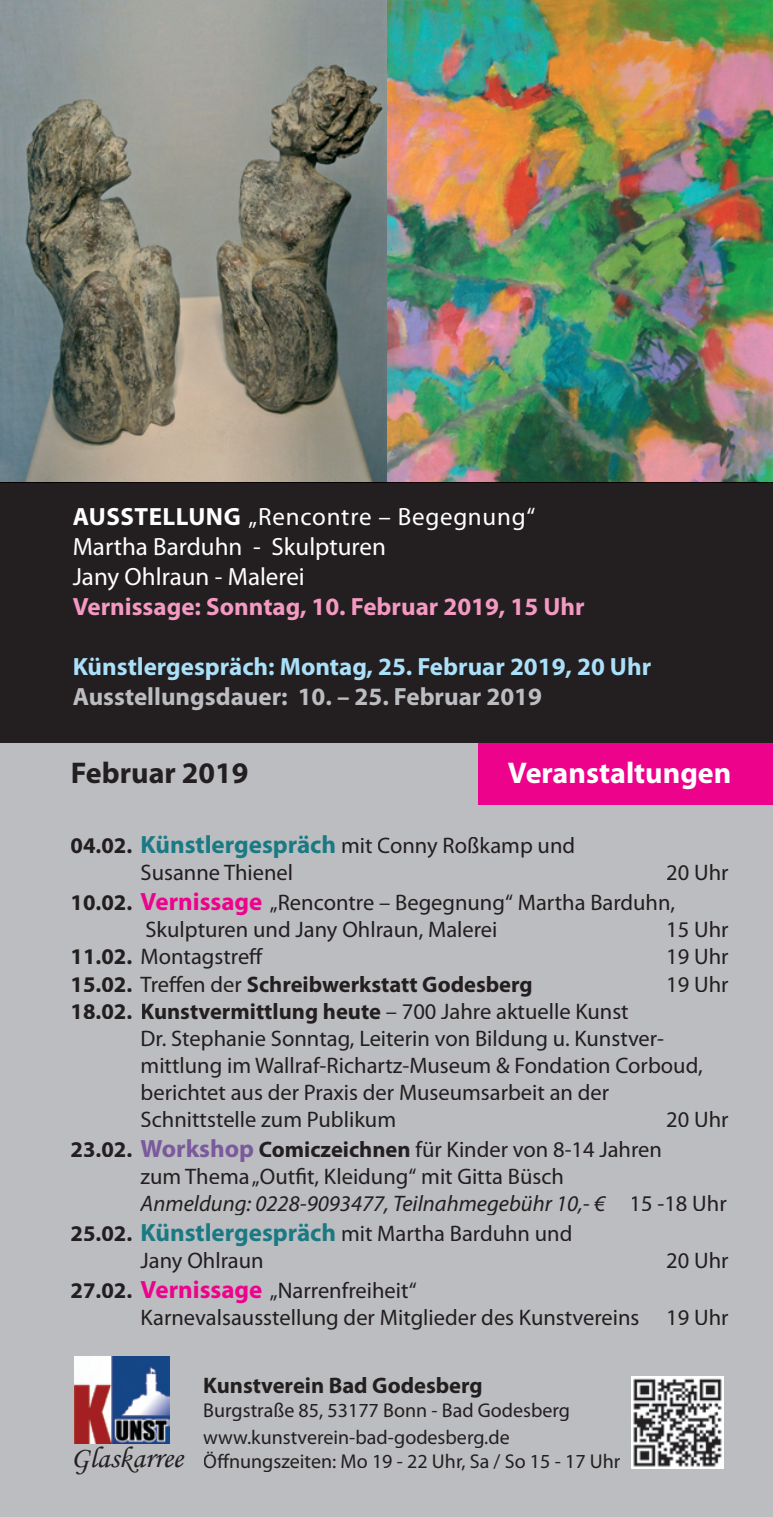
<style>
.page{position:relative;width:773px;height:1517px;background:#fff}
.page>*{position:absolute;margin:0;border:0;box-sizing:border-box;transform-origin:0 0}
.t1{font:700 30px "Myriad Pro";color:#fff}
.t2{font:700 30px "Myriad Pro";color:#231f20}
.t3{font:25px/30px "Myriad Pro";color:#fff}
.t4{font:700 25px "Myriad Pro";color:#aae0f9}
.t5{font:700 25px "Myriad Pro";color:#f499c2}
.t6{font:700 25px "Myriad Pro";color:#bcbdc0}
.t7{font:22.5px/27px "Myriad Pro";color:#231f20}
.t8{font:700 22.5px "Myriad Pro";color:#231f20}
.t9{font:20px/27px "Myriad Pro";color:#231f20}
.s1{font-weight:700}
.s2{font-weight:700;font-size:25px;color:#1a7a84}
.s3{font-weight:700;font-size:25px;color:#ed028c}
.s4{font-weight:400}
.s5{font-weight:700;font-size:25px;color:#7a5a9c}
.s6{font-style:italic}
.s7{font-family:"Monotype Corsiva";font-size:30px}
</style>
<div class="page">
<img style="left:386px;top:0;width:386px;height:482px">
<div style="left:0;top:730px;width:772px;height:787px;background:#bcbdc0"></div>
<svg style="left:0;top:0;width:386px;height:482px;background:#84857b"></svg>
<div style="left:0;top:482px;width:772px;height:248px;background:#231f20"></div>
<div style="left:0;top:730px;width:772px;height:13px;background:#231f20"></div>
<div style="left:478px;top:743px;width:294px;height:61px;background:#ed028c"></div>
<img style="left:631px;top:1376px;width:92px;height:92px">
<img style="left:74px;top:1356px;width:96px;height:87px">
<p class="t3" style="left:73px;top:502px;width:464px"><span class="s1">AUSSTELLUNG</span> „Rencontre – Begegnung“<br>Martha Barduhn - Skulpturen<br>Jany Ohlraun - Malerei</p>
<p class="t5" style="left:73px;top:592px;width:513px">Vernissage: Sonntag, 10. Februar 2019, 15 Uhr</p>
<p class="t4" style="left:73px;top:652px;width:580px">Künstlergespräch: Montag, 25. Februar 2019, 20 Uhr</p>
<p class="t6" style="left:73px;top:682px;width:471px">Ausstellungsdauer: 10. – 25. Februar 2019</p>
<h1 class="t2" style="left:71px;top:756px;width:179px">Februar 2019</h1>
<h1 class="t1" style="left:508px;top:756px;width:225px">Veranstaltungen</h1>
<p class="t7" style="left:141px;top:833px;width:436px;text-indent:-70px"><span class="s1">04.02.</span> <span class="s2">Künstlergespräch</span> mit Conny Roßkamp und<br>Susanne Thienel</p>
<p class="t7" style="left:71px;top:858px;width:659px;line-height:30px;text-indent:595px">20 Uhr<br><span class="s1">10.02.</span> <span class="s3">Vernissage</span> „Rencontre – Begegnung“ Martha Barduhn,</p>
<p class="t7" style="left:145px;top:917px;width:353px">Skulpturen und Jany Ohlraun, Malerei</p>
<p class="t7" style="left:666px;top:917px;width:64px">15 Uhr</p>
<p class="t7" style="left:71px;top:944px;width:194px"><span class="s1">11.02.</span> Montagstreff</p>
<p class="t7" style="left:666px;top:944px;width:64px">19 Uhr</p>
<p class="t8" style="left:71px;top:971px;width:463px">15.02. <span class="s4">Treffen der</span> Schreibwerkstatt Godesberg</p>
<p class="t7" style="left:666px;top:971px;width:64px">19 Uhr</p>
<p class="t7" style="left:141px;top:998px;width:563px;text-indent:-70px"><span class="s1">18.02. Kunstvermittlung heute</span> – 700 Jahre aktuelle Kunst<br>Dr. Stephanie Sonntag, Leiterin von Bildung u. Kunstver&shy;mittlung im Wallraf-Richartz-Museum &amp; Fondation Corboud, berichtet aus der Praxis der Museumsarbeit an der Schnittstelle zum Publikum</p>
<p class="t7" style="left:666px;top:1106px;width:64px">20 Uhr</p>
<p class="t7" style="left:141px;top:1136px;width:587px;text-indent:-70px"><span class="s1">23.02.</span> <span class="s5">Workshop</span> <span class="s1">Comiczeichnen</span> für Kinder von 8-14 Jahren<br>zum Thema „Outfit, Kleidung“ mit Gitta Büsch<br><span class="s6">Anmeldung: 0228-9093477, Teilnahmegebühr 10,- €</span> 15 -18 Uhr</p>
<p class="t7" style="left:141px;top:1220px;width:433px;text-indent:-70px"><span class="s1">25.02.</span> <span class="s2">Künstlergespräch</span> mit Martha Barduhn und<br>Jany Ohlraun</p>
<p class="t7" style="left:666px;top:1247px;width:64px">20 Uhr</p>
<p class="t7" style="left:141px;top:1277px;width:589px;text-indent:-70px"><span class="s1">27.02.</span> <span class="s3">Vernissage</span> „Narrenfreiheit“<br>Karnevalsausstellung der Mitglieder des Kunstvereins 19 Uhr</p>
<p class="t8" style="left:203px;top:1372px;width:281px">Kunstverein Bad Godesberg</p>
<p class="t9" style="left:203px;top:1396px;width:368px">Burgstraße 85, 53177 Bonn - Bad Godesberg www.kunstverein-bad-godesberg.de</p>
<p class="t9" style="left:71px;top:1447px;width:551px"><span class="s7">Glaskarree</span> Öffnungszeiten: Mo 19 - 22 Uhr, Sa / So 15 - 17 Uhr</p>
</div>
